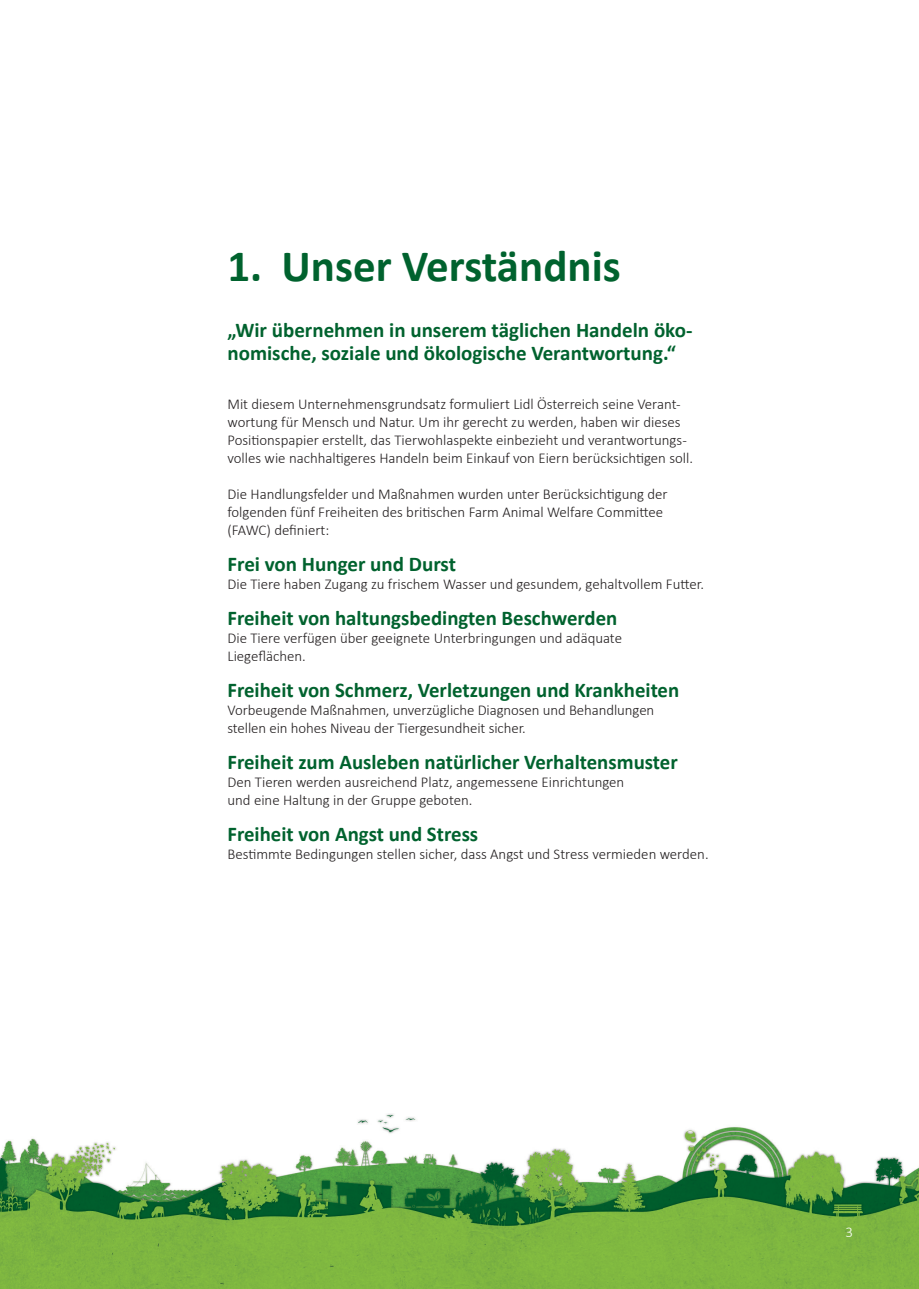
<style>
.page{position:relative;width:919px;height:1289px;background:#fff}
.page>*{position:absolute;margin:0;border:0;box-sizing:border-box;transform-origin:0 0}
.t1{font:700 45px "Calibri";color:#00622e}
.t2{font:700 21px/23.4px "Calibri";color:#00622e}
.t3{font:300 15px/18px "Calibri";color:#231f20}
.t4{font:300 15px "Calibri";color:#fff}
</style>
<div class="page">
<img style="left:0;top:1113px;width:918px;height:175px">
<h1 class="t1" style="left:227px;top:234px;width:395px">1. Unser Verständnis</h1>
<h2 class="t2" style="left:227px;top:317px;width:466px">„Wir übernehmen in unserem täglichen Handeln öko&shy;nomische, soziale und ökologische Verantwortung.“</h2>
<p class="t3" style="left:227px;top:395px;width:467px">Mit diesem Unternehmensgrundsatz formuliert Lidl Österreich seine Verant&shy;wortung für Mensch und Natur. Um ihr gerecht zu werden, haben wir dieses Positionspapier erstellt, das Tierwohlaspekte einbezieht und verantwortungs&shy;volles wie nachhaltigeres Handeln beim Einkauf von Eiern berücksichtigen soll.</p>
<p class="t3" style="left:227px;top:485px;width:441px">Die Handlungsfelder und Maßnahmen wurden unter Berücksichtigung der folgenden fünf Freiheiten des britischen Farm Animal Welfare Committee (FAWC) definiert:</p>
<h2 class="t2" style="left:227px;top:551px;width:230px">Frei von Hunger und Durst</h2>
<p class="t3" style="left:227px;top:575px;width:478px">Die Tiere haben Zugang zu frischem Wasser und gesundem, gehaltvollem Futter.</p>
<h2 class="t2" style="left:227px;top:605px;width:391px">Freiheit von haltungsbedingten Beschwerden</h2>
<p class="t3" style="left:227px;top:629px;width:396px">Die Tiere verfügen über geeignete Unterbringungen und adäquate<br>Liegeflächen.</p>
<h2 class="t2" style="left:227px;top:677px;width:453px">Freiheit von Schmerz, Verletzungen und Krankheiten</h2>
<p class="t3" style="left:227px;top:701px;width:428px">Vorbeugende Maßnahmen, unverzügliche Diagnosen und Behandlungen stellen ein hohes Niveau der Tiergesundheit sicher.</p>
<h2 class="t2" style="left:227px;top:749px;width:451px">Freiheit zum Ausleben natürlicher Verhaltensmuster</h2>
<p class="t3" style="left:227px;top:773px;width:398px">Den Tieren werden ausreichend Platz, angemessene Einrichtungen und eine Haltung in der Gruppe geboten.</p>
<h2 class="t2" style="left:227px;top:821px;width:252px">Freiheit von Angst und Stress</h2>
<p class="t3" style="left:227px;top:845px;width:482px">Bestimmte Bedingungen stellen sicher, dass Angst und Stress vermieden werden.</p>
<p class="t4" style="left:845px;top:1222px;width:9px">3</p>
</div>
